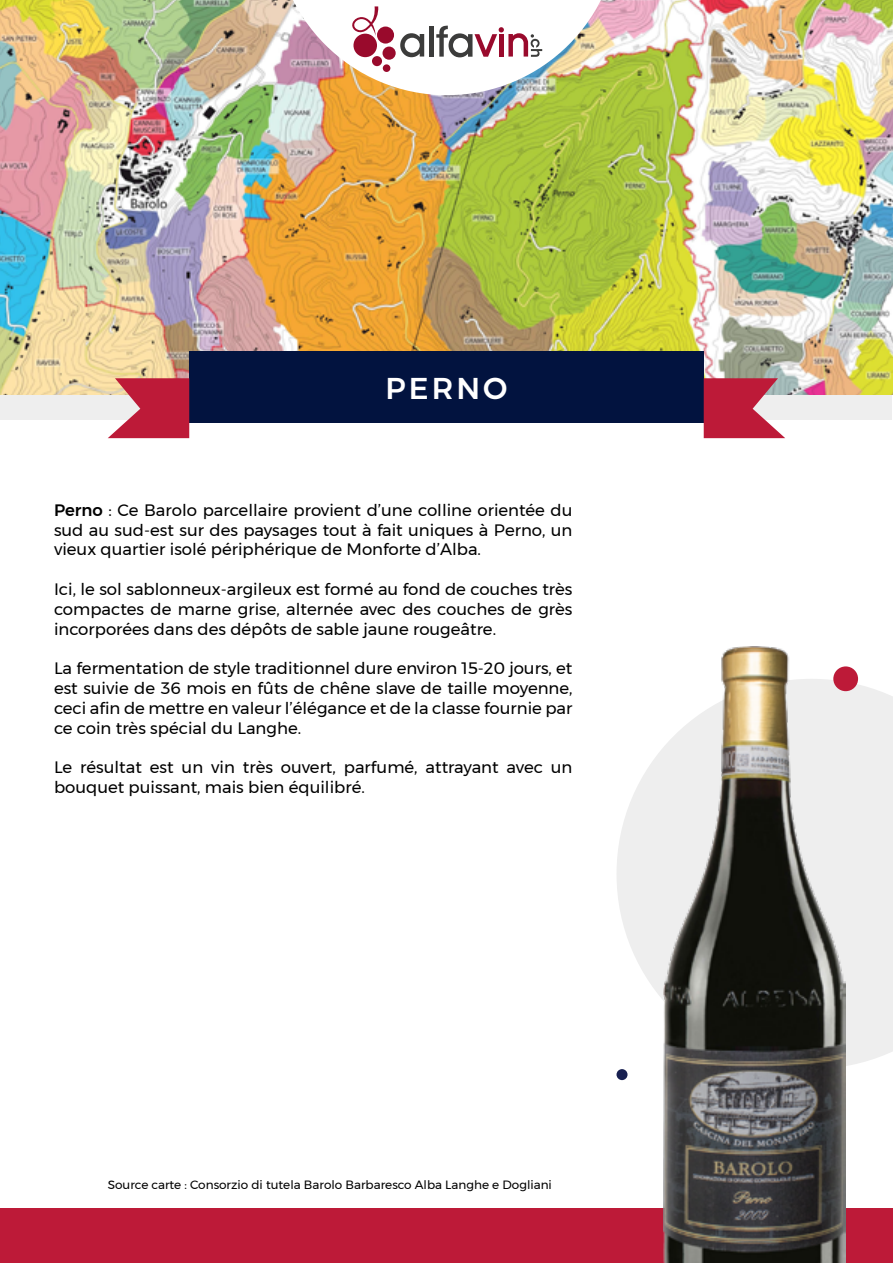
<style>
.page{position:relative;width:893px;height:1263px;background:#fff}
.page>*{position:absolute;margin:0;border:0;box-sizing:border-box;transform-origin:0 0}
.t1{font:500 30px "Montserrat";letter-spacing:.1em;color:#fff}
.t2{font:16.5px/19.8px "Montserrat";color:#000;text-align:justify}
.t3{font:12px "Montserrat";color:#000}
.s1{font-weight:500}
</style>
<div class="page">
<div style="left:1px;top:394px;width:891px;height:25px;background:#eee"></div>
<img style="left:0;top:0;width:893px;height:395px">
<div style="left:189px;top:351px;width:515px;height:71px;background:#02133f"></div>
<svg style="left:704px;top:378px;width:81px;height:60px"></svg>
<svg style="left:108px;top:378px;width:81px;height:60px"></svg>
<svg style="left:275px;top:0;width:344px;height:95px"></svg>
<div style="left:0;top:1209px;width:893px;height:54px;background:#bd1a38"></div>
<svg style="left:617px;top:679px;width:276px;height:390px;fill:#eee"></svg>
<img style="left:664px;top:646px;width:182px;height:617px">
<div style="left:833px;top:666px;width:25px;height:25px;background:#bd1a38;border-radius:50%"></div>
<div style="left:616px;top:1069px;width:11px;height:11px;background:#182051;border-radius:50%"></div>
<h1 class="t1" style="left:386px;top:365px;width:123px">PERNO</h1>
<p class="t2" style="left:54px;top:500px;width:520px"><span class="s1">Perno</span> : Ce Barolo parcellaire provient d’une colline orientée du sud au sud-est sur des paysages tout à fait uniques à Perno, un vieux quartier isolé périphérique de Monforte d’Alba.</p>
<p class="t2" style="left:54px;top:579px;width:520px">Ici, le sol sablonneux-argileux est formé au fond de couches très compactes de marne grise, alternée avec des couches de grès incorporées dans des dépôts de sable jaune rougeâtre.</p>
<p class="t2" style="left:54px;top:658px;width:520px">La fermentation de style traditionnel dure environ 15-20 jours, et est suivie de 36 mois en fûts de chêne slave de taille moyenne, ceci afin de mettre en valeur l’élégance et de la classe fournie par ce coin très spécial du Langhe.</p>
<p class="t2" style="left:54px;top:757px;width:520px">Le résultat est un vin très ouvert, parfumé, attrayant avec un bouquet puissant, mais bien équilibré.</p>
<p class="t3" style="left:108px;top:1176px;width:446px">Source carte : Consorzio di tutela Barolo Barbaresco Alba Langhe e Dogliani</p>
</div>
